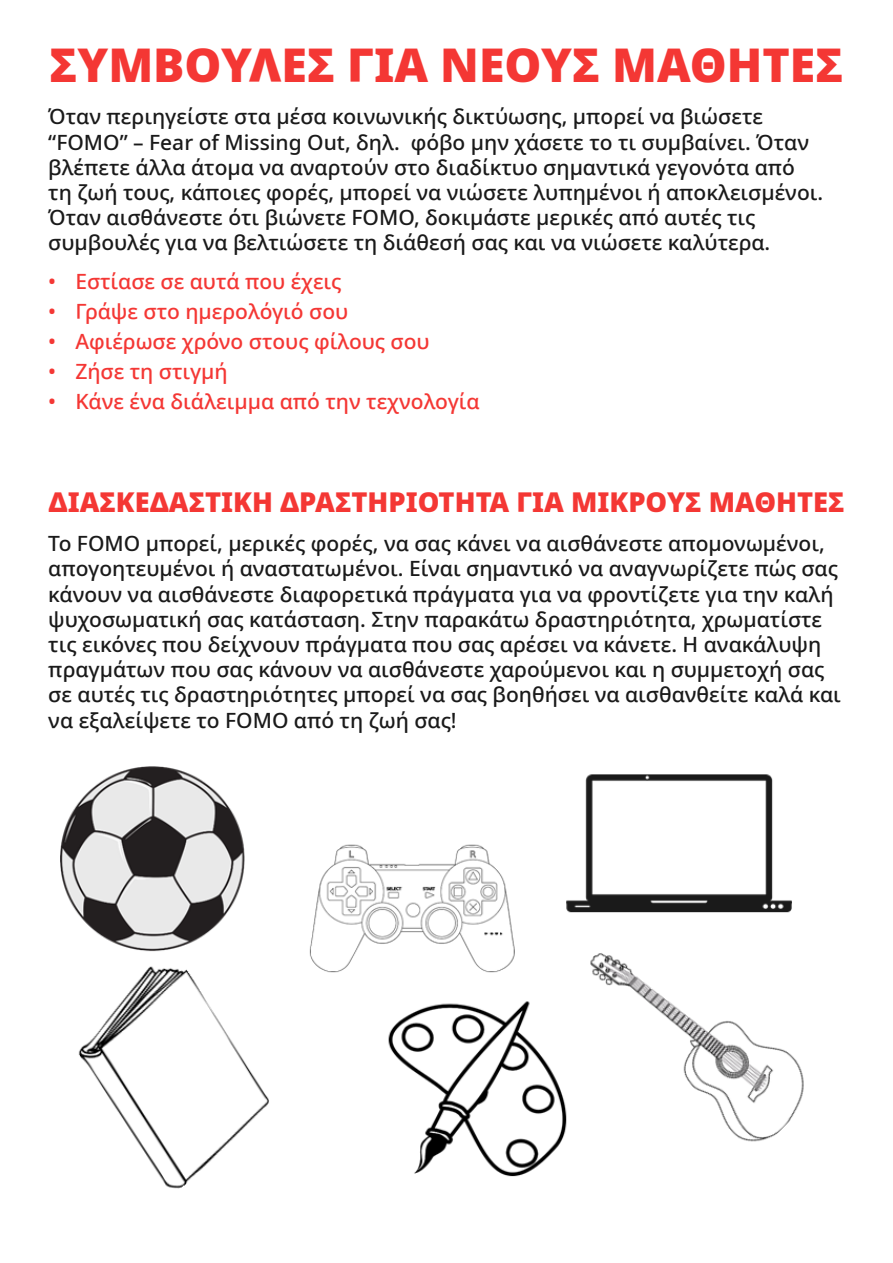
<style>
.page{position:relative;width:893px;height:1263px;background:#fff}
.page>*{position:absolute;margin:0;border:0;box-sizing:border-box;transform-origin:0 0}
.t1{font:900 46.5px "Noto Sans";color:#f43734}
.t2{font:900 27.3px "Noto Sans";color:#f43734}
.t3{font:500 21px/25.2px "Noto Sans";color:#1a1a1a}
.t4{font:500 21px "Noto Sans";color:#f43734}
</style>
<div class="page">
<img style="left:60px;top:766px;width:744px;height:423px">
<h1 class="t1" style="left:50px;top:29px;width:795px">ΣΥΜΒΟΥΛΕΣ ΓΙΑ ΝΕΟΥΣ ΜΑΘΗΤΕΣ</h1>
<p class="t3" style="left:48px;top:105px;width:776px">Όταν περιηγείστε στα μέσα κοινωνικής δικτύωσης, μπορεί να βιώσετε “FOMO” – Fear of Missing Out, δηλ. φόβο μην χάσετε το τι συμβαίνει. Όταν βλέπετε άλλα άτομα να αναρτούν στο διαδίκτυο σημαντικά γεγονότα από τη ζωή τους, κάποιες φορές, μπορεί να νιώσετε λυπημένοι ή αποκλεισμένοι.<br>Όταν αισθάνεστε ότι βιώνετε FOMO, δοκιμάστε μερικές από αυτές τις συμβουλές για να βελτιώσετε τη διάθεσή σας και να νιώσετε καλύτερα.</p>
<p class="t4" style="left:48px;top:267px;width:295px">• Εστίασε σε αυτά που έχεις</p>
<p class="t4" style="left:48px;top:297px;width:301px">• Γράψε στο ημερολόγιό σου</p>
<p class="t4" style="left:48px;top:327px;width:383px">• Αφιέρωσε χρόνο στους φίλους σου</p>
<p class="t4" style="left:48px;top:357px;width:181px">• Ζήσε τη στιγμή</p>
<p class="t4" style="left:48px;top:387px;width:433px">• Κάνε ένα διάλειμμα από την τεχνολογία</p>
<h2 class="t2" style="left:48px;top:481px;width:798px">ΔΙΑΣΚΕΔΑΣΤΙΚΉ ΔΡΑΣΤΗΡΙΌΤΗΤΑ ΓΙΑ ΜΙΚΡΟΎΣ ΜΑΘΗΤΈΣ</h2>
<p class="t3" style="left:48px;top:531px;width:794px">Το FOMO μπορεί, μερικές φορές, να σας κάνει να αισθάνεστε απομονωμένοι, απογοητευμένοι ή αναστατωμένοι. Είναι σημαντικό να αναγνωρίζετε πώς σας κάνουν να αισθάνεστε διαφορετικά πράγματα για να φροντίζετε για την καλή ψυχοσωματική σας κατάσταση. Στην παρακάτω δραστηριότητα, χρωματίστε τις εικόνες που δείχνουν πράγματα που σας αρέσει να κάνετε. Η ανακάλυψη πραγμάτων που σας κάνουν να αισθάνεστε χαρούμενοι και η συμμετοχή σας σε αυτές τις δραστηριότητες μπορεί να σας βοηθήσει να αισθανθείτε καλά και να εξαλείψετε το FOMO από τη ζωή σας!</p>
</div>
